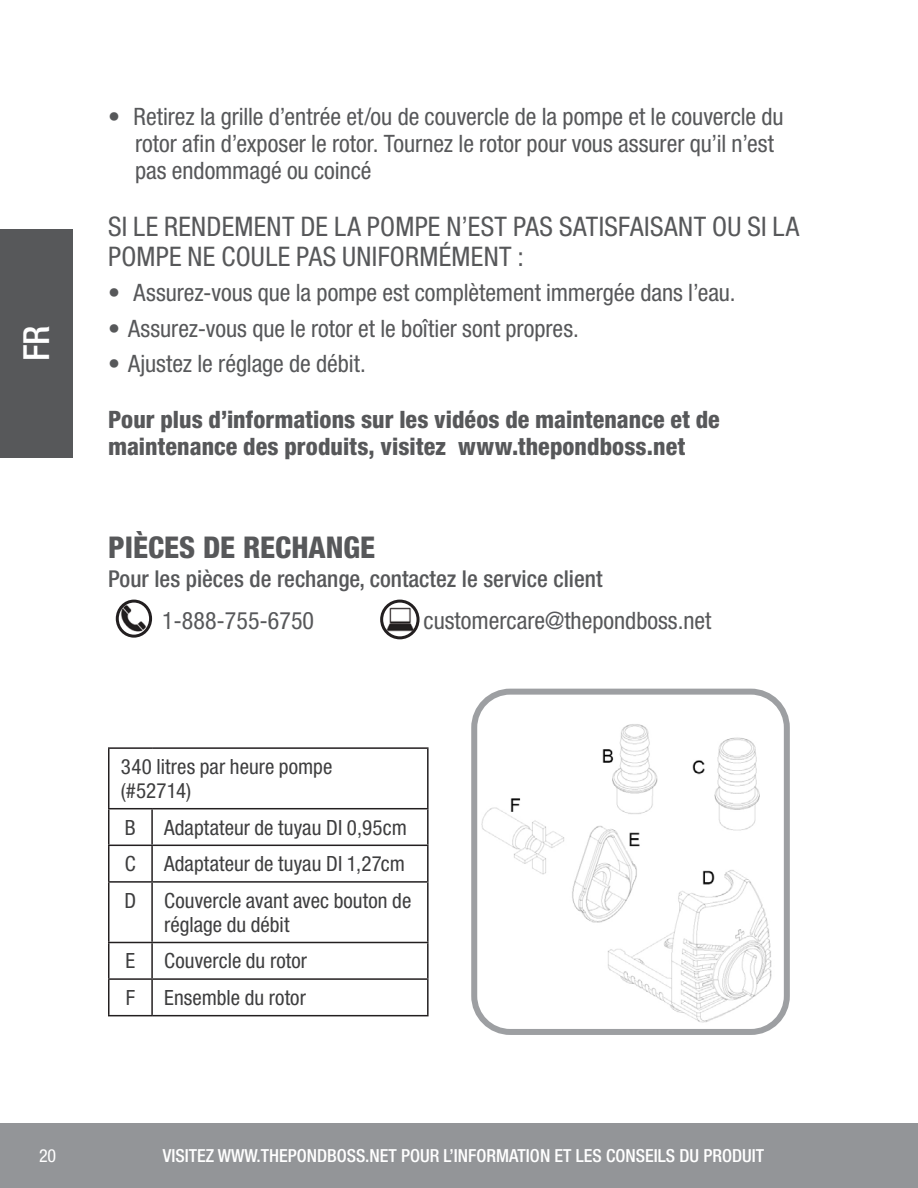
<style>
.page{position:relative;width:918px;height:1188px;background:#fff}
.page>*{position:absolute;margin:0;border:0;box-sizing:border-box;transform-origin:0 0}
.t1{font:500 condensed 36px "Helvetica Neue LT Std";color:#fff}
.t2{font:800 condensed 30px "Helvetica Neue LT Std";color:#57585a}
.bullets1{font:condensed 27px/30px "Helvetica Neue LT Std";letter-spacing:.01em;color:#57585a}
.t3{font:condensed 24px/27px "Helvetica Neue LT Std";color:#57585a}
.bullets1-2{font:800 condensed 24px/27px "Helvetica Neue LT Std";letter-spacing:.005em;color:#57585a}
.t4{font:500 condensed 23.4px "Helvetica Neue LT Std";color:#57585a}
.body{font:condensed 21px/24px "Helvetica Neue LT Std";letter-spacing:.005em;color:#3e3e3f}
.t5{font:500 condensed 18px "Helvetica Neue LT Std";color:#fff}
.t6{font:condensed 18px "Helvetica Neue LT Std";color:#fff}
</style>
<div class="page">
<div style="left:0;top:229px;width:73px;height:228px;background:#57585a"></div>
<div style="left:0;top:1124px;width:918px;height:64px;background:#939598"></div>
<img style="left:118px;top:604px;width:32px;height:31px">
<div style="left:116px;top:600px;width:36px;height:38px;border:3px solid #231f20;border-radius:50%"></div>
<img style="left:384px;top:606px;width:32px;height:28px">
<div style="left:380px;top:600px;width:40px;height:39px;border:3px solid #231f20;border-radius:50%"></div>
<img style="left:478px;top:713px;width:305px;height:315px">
<div style="left:471px;top:689px;width:319px;height:346px;border:6px solid #9d9fa2;border-radius:36px"></div>
<hr style="left:108px;top:749px;width:2px;height:59px;background:#231f20">
<hr style="left:427px;top:749px;width:2px;height:59px;background:#231f20">
<hr style="left:108px;top:808px;width:44px;height:1px;background:#231f20">
<hr style="left:108px;top:809px;width:2px;height:36px;background:#231f20">
<hr style="left:152px;top:808px;width:277px;height:1px;background:#231f20">
<hr style="left:151px;top:809px;width:2px;height:36px;background:#231f20">
<hr style="left:427px;top:809px;width:2px;height:36px;background:#231f20">
<hr style="left:108px;top:845px;width:44px;height:1px;background:#231f20">
<hr style="left:108px;top:846px;width:2px;height:35px;background:#231f20">
<hr style="left:152px;top:845px;width:277px;height:1px;background:#231f20">
<hr style="left:151px;top:846px;width:2px;height:35px;background:#231f20">
<hr style="left:427px;top:846px;width:2px;height:35px;background:#231f20">
<hr style="left:108px;top:881px;width:44px;height:2px;background:#231f20">
<hr style="left:108px;top:883px;width:2px;height:59px;background:#231f20">
<hr style="left:152px;top:881px;width:277px;height:2px;background:#231f20">
<hr style="left:151px;top:883px;width:2px;height:59px;background:#231f20">
<hr style="left:427px;top:883px;width:2px;height:59px;background:#231f20">
<hr style="left:108px;top:942px;width:44px;height:1px;background:#231f20">
<hr style="left:108px;top:943px;width:2px;height:35px;background:#231f20">
<hr style="left:152px;top:942px;width:277px;height:1px;background:#231f20">
<hr style="left:151px;top:943px;width:2px;height:35px;background:#231f20">
<hr style="left:427px;top:943px;width:2px;height:35px;background:#231f20">
<hr style="left:108px;top:978px;width:44px;height:2px;background:#231f20">
<hr style="left:108px;top:980px;width:2px;height:35px;background:#231f20">
<hr style="left:152px;top:978px;width:277px;height:2px;background:#231f20">
<hr style="left:151px;top:980px;width:2px;height:35px;background:#231f20">
<hr style="left:427px;top:980px;width:2px;height:35px;background:#231f20">
<hr style="left:108px;top:1015px;width:44px;height:1px;background:#231f20">
<hr style="left:152px;top:1015px;width:277px;height:1px;background:#231f20">
<hr style="left:108px;top:747px;width:44px;height:2px;background:#231f20">
<hr style="left:152px;top:747px;width:277px;height:2px;background:#231f20">
<h1 class="t1" style="left:15px;top:361px;width:37px;rotate:-90deg">FR</h1>
<p class="t3" style="left:135px;top:103px;width:650px;text-indent:-27px">• Retirez la grille d’entrée et/ou de couvercle de la pompe et le couvercle du rotor afin d’exposer le rotor. Tournez le rotor pour vous assurer qu’il n’est pas endommagé ou coincé</p>
<p class="bullets1" style="left:108px;top:211px;width:693px">SI LE RENDEMENT DE LA POMPE N’EST PAS SATISFAISANT OU SI LA<br>POMPE NE COULE PAS UNIFORMÉMENT :</p>
<p class="t3" style="left:108px;top:279px;width:629px">• Assurez-vous que la pompe est complètement immergée dans l’eau.</p>
<p class="t3" style="left:108px;top:315px;width:472px">• Assurez-vous que le rotor et le boîtier sont propres.</p>
<p class="t3" style="left:108px;top:350px;width:259px">• Ajustez le réglage de débit.</p>
<p class="bullets1-2" style="left:108px;top:405px;width:613px">Pour plus d’informations sur les vidéos de maintenance et de maintenance des produits, visitez www.thepondboss.net</p>
<p class="t2" style="left:108px;top:529px;width:269px">PIÈCES DE RECHANGE</p>
<p class="t4" style="left:108px;top:565px;width:496px">Pour les pièces de rechange, contactez le service client</p>
<p class="t3" style="left:162px;top:607px;width:154px">1-888-755-6750</p>
<p class="t3" style="left:424px;top:607px;width:289px">customercare@thepondboss.net</p>
<p class="body" style="left:121px;top:754px;width:213px">340 litres par heure pompe</p>
<p class="body" style="left:121px;top:778px;width:72px">(#52714)</p>
<p class="body" style="left:125px;top:815px;width:12px">B</p>
<p class="body" style="left:164px;top:815px;width:244px">Adaptateur de tuyau DI 0,95cm</p>
<p class="body" style="left:125px;top:852px;width:12px">C</p>
<p class="body" style="left:164px;top:852px;width:242px">Adaptateur de tuyau DI 1,27cm</p>
<p class="body" style="left:125px;top:888px;width:13px">D</p>
<p class="body" style="left:164px;top:888px;width:249px">Couvercle avant avec bouton de réglage du débit</p>
<p class="body" style="left:126px;top:949px;width:11px">E</p>
<p class="body" style="left:164px;top:949px;width:144px">Couvercle du rotor</p>
<p class="body" style="left:126px;top:985px;width:11px">F</p>
<p class="body" style="left:164px;top:985px;width:143px">Ensemble du rotor</p>
<p class="t6" style="left:39px;top:1145px;width:19px">20</p>
<p class="t5" style="left:163px;top:1145px;width:603px">VISITEZ WWW.THEPONDBOSS.NET POUR L’INFORMATION ET LES CONSEILS DU PRODUIT</p>
</div>
